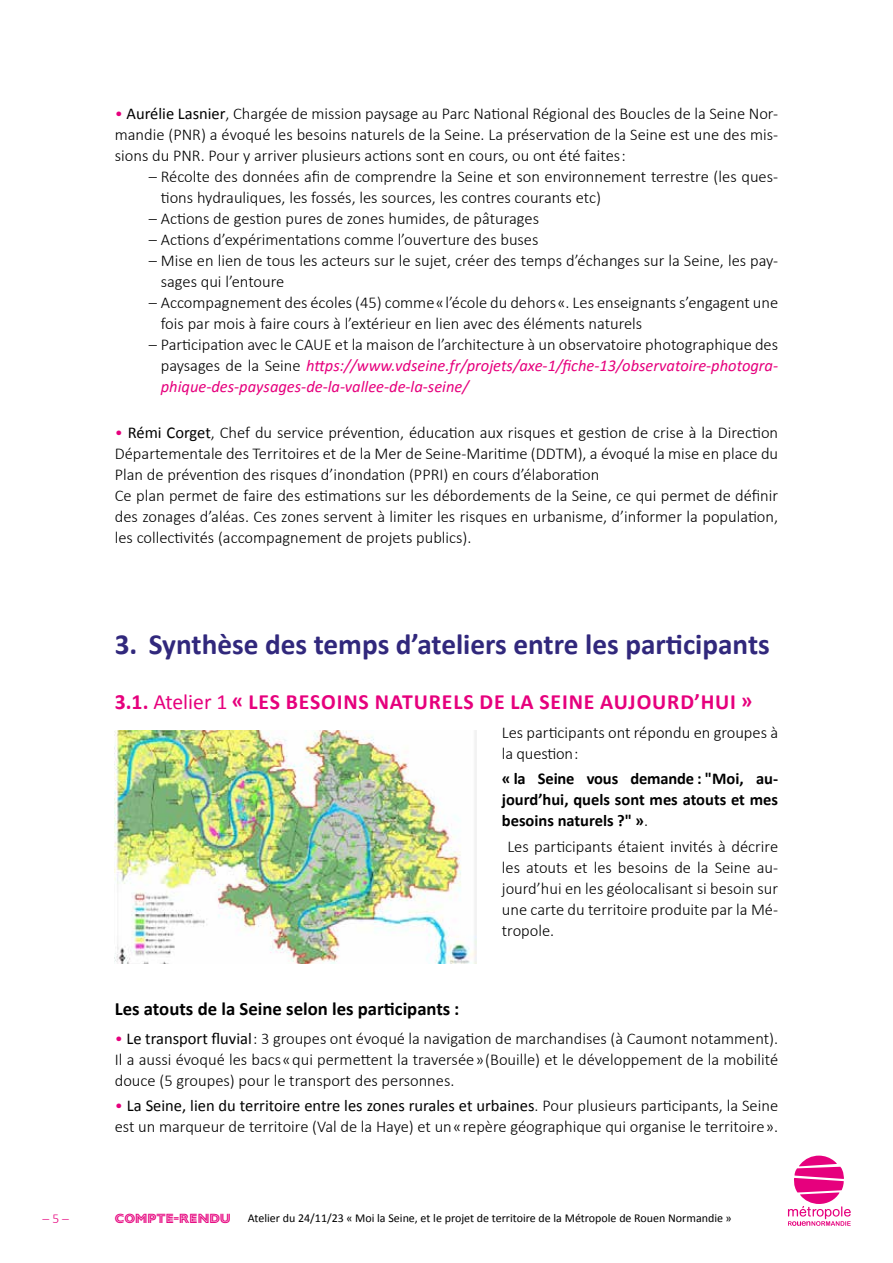
<style>
.page{position:relative;width:893px;height:1263px;background:#fff}
.page>*{position:absolute;margin:0;border:0;box-sizing:border-box;transform-origin:0 0}
.t1{font:700 29.25px "Calibri";color:#31287c}
.t2{font:700 21.75px "Calibri";letter-spacing:.04em;color:#e6007d}
.t3{font:700 18.75px "Calibri";color:#000}
.t4{font:300 16.5px/21px "Calibri";color:#000}
.t5{font:italic 16.5px/21px "Calibri";color:#e6007d;text-align:justify}
.t6{font:700 16.5px/21px "Calibri";color:#000;text-align:justify}
.t7{font:700 13.5px "Gill Sans Nova Inline";color:#e6007d}
.t8{font:300 13.5px "Calibri";color:#e6007d}
.t9{font:12px "Calibri";color:#000}
.s1{color:#e6007d}
.s2{font-weight:400}
.s3{font-weight:300;font-style:normal;color:#000}
.s4{font-weight:300}
</style>
<div class="page">
<svg style="left:788px;top:1155px;width:63px;height:71px"></svg>
<img style="left:115px;top:730px;width:361px;height:233px">
<p class="t4" style="left:115px;top:103px;width:665px;text-align:justify"><span class="s1">•</span> <span class="s2">Aurélie Lasnier</span>, Chargée de mission paysage au Parc National Régional des Boucles de la Seine Nor&shy;mandie (PNR) a évoqué les besoins naturels de la Seine. La préservation de la Seine est une des mis&shy;sions du PNR. Pour y arriver plusieurs actions sont en cours, ou ont été faites :</p>
<p class="t4" style="left:161px;top:166px;width:619px;text-indent:-12px">– Récolte des données afin de comprendre la Seine et son environnement terrestre (les ques&shy;tions hydrauliques, les fossés, les sources, les contres courants etc)</p>
<p class="t4" style="left:149px;top:208px;width:392px">– Actions de gestion pures de zones humides, de pâturages</p>
<p class="t4" style="left:149px;top:229px;width:391px">– Actions d’expérimentations comme l’ouverture des buses</p>
<p class="t4" style="left:161px;top:250px;width:619px;text-indent:-12px">– Mise en lien de tous les acteurs sur le sujet, créer des temps d’échanges sur la Seine, les pay&shy;sages qui l’entoure</p>
<p class="t4" style="left:161px;top:292px;width:619px;text-indent:-12px">– Accompagnement des écoles (45) comme « l’école du dehors «. Les enseignants s’engagent une fois par mois à faire cours à l’extérieur en lien avec des éléments naturels</p>
<p class="t5" style="left:161px;top:333px;width:619px;text-indent:-12px"><span class="s3">– Participation avec le CAUE et la maison de l’architecture à un observatoire photographique des paysages de la Seine</span> https://www.vdseine.fr/projets/axe-1/fiche-13/observatoire-photogra&shy;phique-des-paysages-de-la-vallee-de-la-seine/</p>
<p class="t4" style="left:115px;top:422px;width:665px"><span class="s1">•</span> <span class="s2">Rémi Corget</span>, Chef du service prévention, éducation aux risques et gestion de crise à la Direction Départementale des Territoires et de la Mer de Seine-Maritime (DDTM), a évoqué la mise en place du Plan de prévention des risques d’inondation (PPRI) en cours d’élaboration<br>Ce plan permet de faire des estimations sur les débordements de la Seine, ce qui permet de définir des zonages d’aléas. Ces zones servent à limiter les risques en urbanisme, d’informer la population, les collectivités (accompagnement de projets publics).</p>
<h1 class="t1" style="left:115px;top:623px;width:656px">3. Synthèse des temps d’ateliers entre les participants</h1>
<h2 class="t2" style="left:115px;top:686px;width:639px">3.1. <span class="s2">Atelier 1</span> « LES BESOINS NATURELS DE LA SEINE AUJOURD’HUI »</h2>
<p class="t4" style="left:502px;top:722px;width:278px">Les participants ont répondu en groupes à la question :</p>
<p class="t6" style="left:502px;top:768px;width:278px">« la Seine vous demande : "Moi, au&shy;jourd’hui, quels sont mes atouts et mes besoins naturels ?" »<span class="s4">.</span></p>
<p class="t4" style="left:502px;top:835px;width:278px;text-align:justify;text-indent:5px">Les participants étaient invités à décrire les atouts et les besoins de la Seine au&shy;jourd’hui en les géolocalisant si besoin sur une carte du territoire produite par la Mé&shy;tropole.</p>
<p class="t3" style="left:115px;top:995px;width:346px">Les atouts de la Seine selon les participants :</p>
<p class="t4" style="left:115px;top:1028px;width:665px;text-align:justify"><span class="s1">•</span> <span class="s2">Le transport fluvial</span> : 3 groupes ont évoqué la navigation de marchandises (à Caumont notamment).<br>Il a aussi évoqué les bacs « qui permettent la traversée » (Bouille) et le développement de la mobilité douce (5 groupes) pour le transport des personnes.</p>
<p class="t4" style="left:115px;top:1095px;width:665px"><span class="s1">•</span> <span class="s2">La Seine, lien du territoire entre les zones rurales et urbaines</span>. Pour plusieurs participants, la Seine est un marqueur de territoire (Val de la Haye) et un « repère géographique qui organise le territoire ».</p>
<p class="t8" style="left:43px;top:1210px;width:28px">‒ 5 ‒</p>
<p class="t7" style="left:115px;top:1209px;width:118px">COMPTE-RENDU</p>
<p class="t9" style="left:248px;top:1210px;width:485px">Atelier du 24/11/23 « Moi la Seine, et le projet de territoire de la Métropole de Rouen Normandie »</p>
</div>
